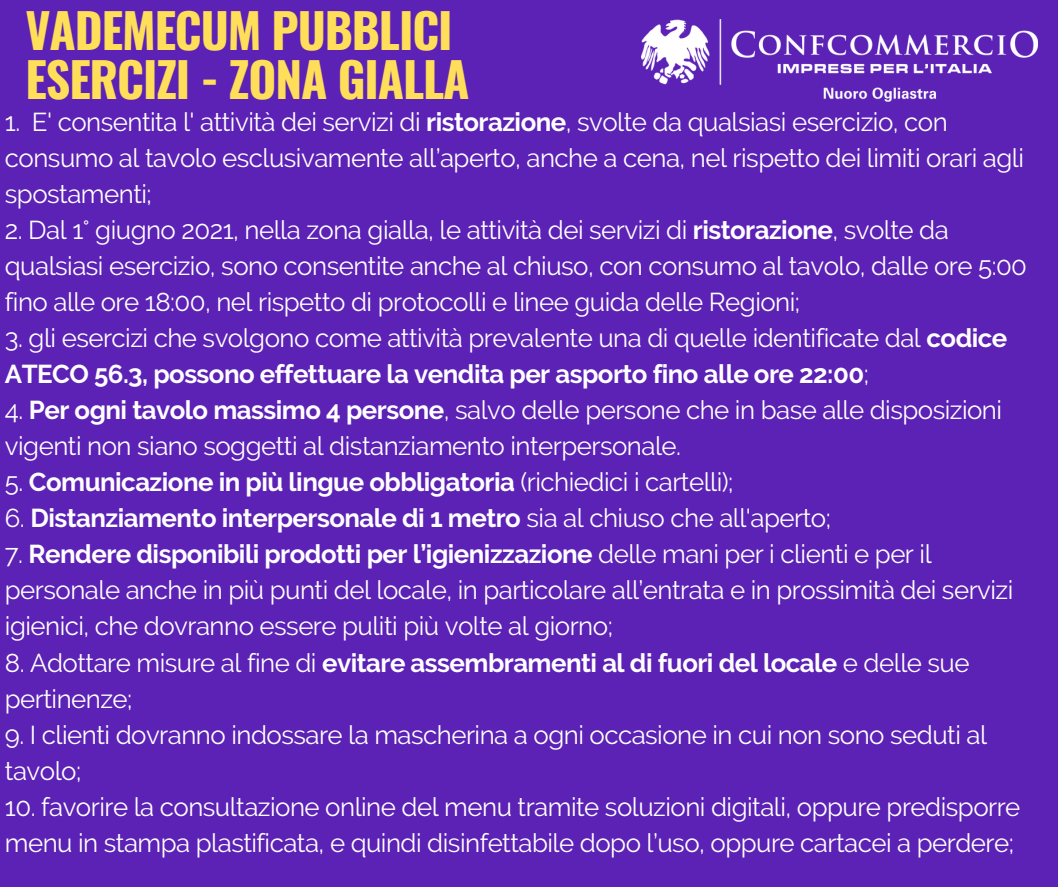
<style>
.page{position:relative;width:1058px;height:887px;background:#fff}
.page>*{position:absolute;margin:0;border:0;box-sizing:border-box;transform-origin:0 0}
.t1{font:700 47.85px/48.3px "Oswald";letter-spacing:-.025em;color:#ffde59}
.t2{font:25.8px/36px "Raleway";letter-spacing:-.02em;color:#fff}
.t3{font:700 25.8px "Raleway";letter-spacing:-.02em;color:#fff}
.s1{font-weight:700}
.s2{font-weight:400}
</style>
<div class="page">
<div style="left:0;top:0;width:1058px;height:886px;background:#5c21b5"></div>
<img style="left:642px;top:19px;width:395px;height:82px">
<p class="t1" style="left:26px;top:4px;width:445px">VADEMECUM PUBBLICI<br>ESERCIZI - ZONA GIALLA</p>
<p class="t2" style="left:5px;top:104px;width:1020px">1. E' consentita l' attività dei servizi di <span class="s1">ristorazione</span>, svolte da qualsiasi esercizio, con consumo al tavolo esclusivamente all’aperto, anche a cena, nel rispetto dei limiti orari agli spostamenti;</p>
<p class="t2" style="left:5px;top:212px;width:1023px">2. Dal 1° giugno 2021, nella zona gialla, le attività dei servizi di <span class="s1">ristorazione</span>, svolte da qualsiasi esercizio, sono consentite anche al chiuso, con consumo al tavolo, dalle ore 5:00 fino alle ore 18:00, nel rispetto di protocolli e linee guida delle Regioni;</p>
<p class="t2" style="left:5px;top:320px;width:1004px">3. gli esercizi che svolgono come attività prevalente una di quelle identificate dal <span class="s1">codice<br>ATECO 56.3, possono effettuare la vendita per asporto fino alle ore 22:00</span>;</p>
<p class="t2" style="left:5px;top:392px;width:998px">4. <span class="s1">Per ogni tavolo massimo 4 persone</span>, salvo delle persone che in base alle disposizioni vigenti non siano soggetti al distanziamento interpersonale.</p>
<p class="t3" style="left:5px;top:467px;width:730px"><span class="s2">5.</span> Comunicazione in più lingue obbligatoria <span class="s2">(richiedici i cartelli);</span></p>
<p class="t3" style="left:5px;top:503px;width:827px"><span class="s2">6.</span> Distanziamento interpersonale di 1 metro <span class="s2">sia al chiuso che all'aperto;</span></p>
<p class="t2" style="left:5px;top:536px;width:1009px">7. <span class="s1">Rendere disponibili prodotti per l’igienizzazione</span> delle mani per i clienti e per il personale anche in più punti del locale, in particolare all’entrata e in prossimità dei servizi igienici, che dovranno essere puliti più volte al giorno;</p>
<p class="t2" style="left:5px;top:644px;width:966px">8. Adottare misure al fine di <span class="s1">evitare assembramenti al di fuori del locale</span> e delle sue pertinenze;</p>
<p class="t2" style="left:5px;top:716px;width:983px">9. I clienti dovranno indossare la mascherina a ogni occasione in cui non sono seduti al tavolo;</p>
<p class="t2" style="left:5px;top:788px;width:1017px">10. favorire la consultazione online del menu tramite soluzioni digitali, oppure predisporre menu in stampa plastificata, e quindi disinfettabile dopo l’uso, oppure cartacei a perdere;</p>
</div>
